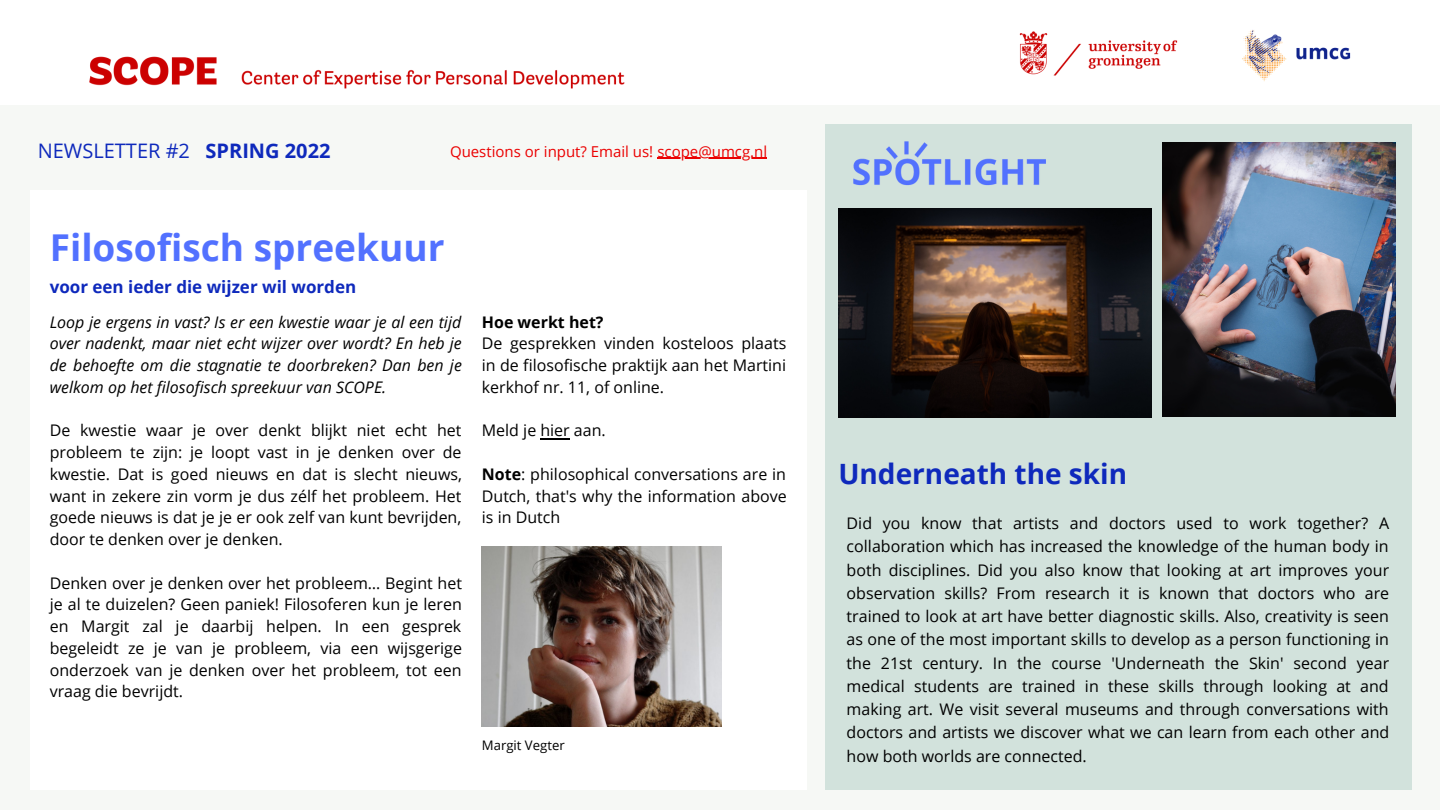
<style>
.page{position:relative;width:1440px;height:810px;background:#fff}
.page>*{position:absolute;margin:0;border:0;box-sizing:border-box;transform-origin:0 0}
.t1{font:700 37px "Open Sans";color:#5271ff}
.t2{font:700 28px "Open Sans";color:#0e29bc}
.t3{font:20px "Open Sans";color:#0e29bc}
.t4{font:700 17px "Open Sans";color:#0e29bc}
.t5{font:16px/21.8px "Open Sans";color:#000;text-align:justify}
.t6{font:italic 16px/21.8px "Open Sans";color:#000;text-align:justify}
.t7{font:700 16px "Open Sans";color:#000}
.t8{font:15px "Open Sans";color:#eb0101}
.t9{font:13.2px "Open Sans";color:#000}
.s1{font-weight:700}
</style>
<div class="page">
<img style="left:89px;top:30px;width:1262px;height:59px">
<div style="left:0;top:106px;width:1440px;height:704px;background:#f6f8f5"></div>
<div style="left:30px;top:191px;width:777px;height:599px;background:#fff"></div>
<img style="left:482px;top:546px;width:240px;height:181px">
<hr style="left:657px;top:157px;width:110px;height:2px;background:#eb0101">
<hr style="left:540px;top:438px;width:30px;height:1px;background:#000">
<div style="left:825px;top:124px;width:586px;height:665px;background:#d2e2dc"></div>
<img style="left:853px;top:141px;width:193px;height:45px">
<img style="left:838px;top:208px;width:314px;height:210px">
<img style="left:1163px;top:142px;width:233px;height:274px">
<p class="t3" style="left:38px;top:137px;width:294px">NEWSLETTER #2 <span class="s1">SPRING 2022</span></p>
<p class="t8" style="left:450px;top:141px;width:319px">Questions or input? Email us! scope@umcg.nl</p>
<p class="t1" style="left:50px;top:221px;width:396px">Filosofisch spreekuur</p>
<p class="t4" style="left:50px;top:275px;width:308px">voor een ieder die wijzer wil worden</p>
<p class="t6" style="left:50px;top:311px;width:414px">Loop je ergens in vast? Is er een kwestie waar je al een tijd over nadenkt, maar niet echt wijzer over wordt? En heb je de behoefte om die stagnatie te doorbreken? Dan ben je welkom op het filosofisch spreekuur van SCOPE.</p>
<p class="t5" style="left:50px;top:419px;width:414px">De kwestie waar je over denkt blijkt niet echt het probleem te zijn: je loopt vast in je denken over de kwestie. Dat is goed nieuws en dat is slecht nieuws, want in zekere zin vorm je dus zélf het probleem. Het goede nieuws is dat je je er ook zelf van kunt bevrijden, door te denken over je denken.</p>
<p class="t5" style="left:50px;top:572px;width:414px">Denken over je denken over het probleem… Begint het je al te duizelen? Geen paniek! Filosoferen kun je leren en Margit zal je daarbij helpen. In een gesprek begeleidt ze je van je probleem, via een wijsgerige onderzoek van je denken over het probleem, tot een vraag die bevrijdt.</p>
<p class="t7" style="left:482px;top:311px;width:123px">Hoe werkt het?</p>
<p class="t5" style="left:482px;top:332px;width:306px">De gesprekken vinden kosteloos plaats in de filosofische praktijk aan het Martini kerkhof nr. 11, of online.</p>
<p class="t5" style="left:482px;top:419px;width:125px">Meld je hier aan.</p>
<p class="t5" style="left:482px;top:463px;width:306px"><span class="s1">Note</span>: philosophical conversations are in Dutch, that's why the information above is in Dutch</p>
<p class="t9" style="left:482px;top:736px;width:84px">Margit Vegter</p>
<p class="t2" style="left:838px;top:454px;width:290px">Underneath the skin</p>
<p class="t5" style="left:847px;top:511px;width:544px;line-height:23.2px">Did you know that artists and doctors used to work together? A collaboration which has increased the knowledge of the human body in both disciplines. Did you also know that looking at art improves your observation skills? From research it is known that doctors who are trained to look at art have better diagnostic skills. Also, creativity is seen as one of the most important skills to develop as a person functioning in the 21st century. In the course 'Underneath the Skin' second year medical students are trained in these skills through looking at and making art. We visit several museums and through conversations with doctors and artists we discover what we can learn from each other and how both worlds are connected.</p>
</div>
